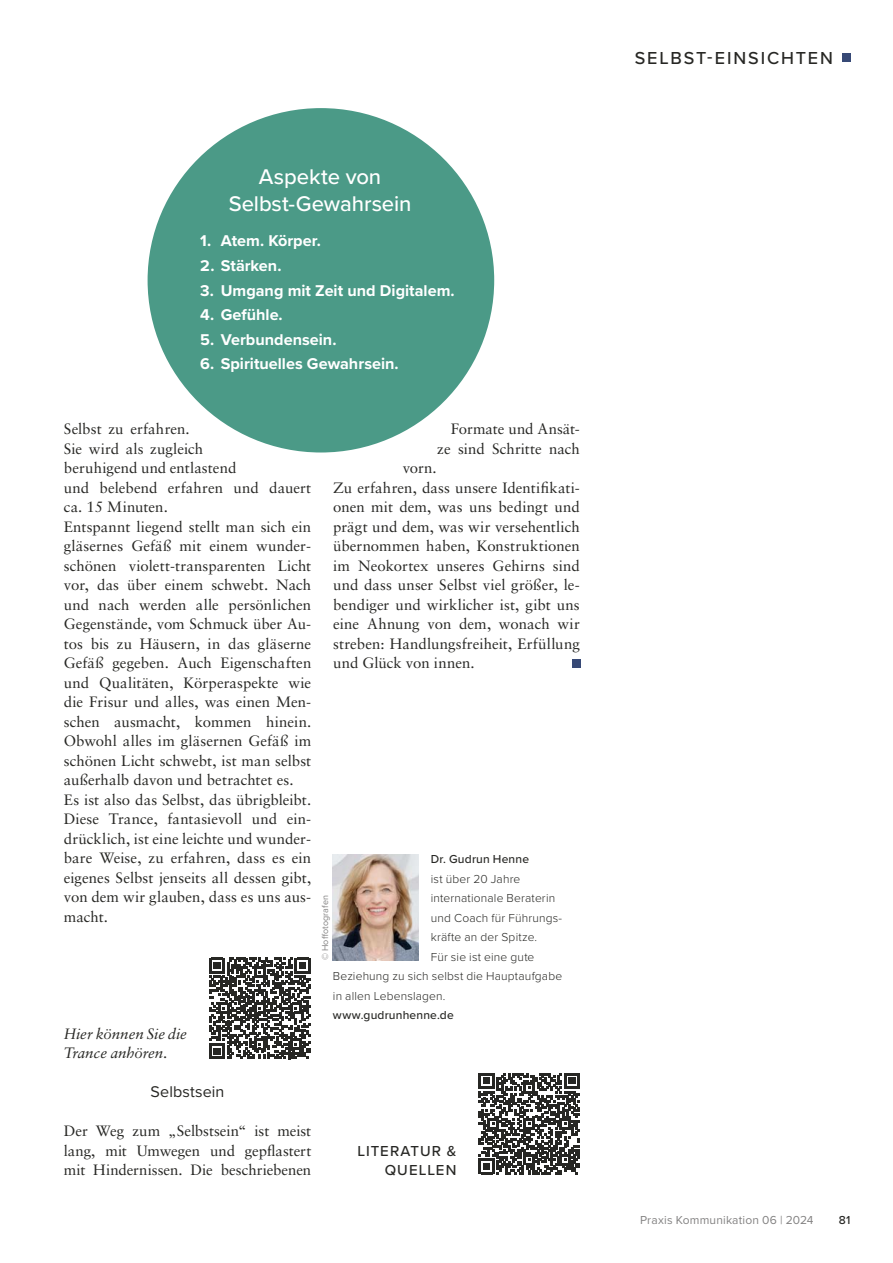
<style>
.page{position:relative;width:893px;height:1263px;background:#fff}
.page>*{position:absolute;margin:0;border:0;box-sizing:border-box;transform-origin:0 0}
.t1{font:500 22.05px/26.4px "Proxima Nova";letter-spacing:-.005em;color:#fff;text-align:center}
.t2{font:500 18px "Proxima Nova";letter-spacing:.105em;color:#272724}
.t3{font:700 16.2px "Proxima Nova";color:#fff}
.t4{font:16.2px "Proxima Nova";letter-spacing:.005em;color:#272724}
.t5{font:15px/19.5px "Sabon LT Pro";color:#272724}
.t6{font:italic 15px/19.5px "Sabon LT Pro";color:#272724}
.t7{font:500 15px/19.5px "Proxima Nova";letter-spacing:.065em;color:#272724;text-align:right}
.t8{font:300 12px "Proxima Nova";letter-spacing:.015em;color:#272724}
.t9{font:500 12px "Proxima Nova";letter-spacing:.015em;color:#272724}
.t10{font:12px "Proxima Nova";letter-spacing:.015em;color:#838282}
.t11{font:9px "Proxima Nova";letter-spacing:.015em;color:#838282}
</style>
<div class="page">
<div style="left:841px;top:53px;width:9px;height:9px;background:#374976"></div>
<div style="left:572px;top:659px;width:9px;height:9px;background:#374976"></div>
<img style="left:333px;top:854px;width:85px;height:106px">
<div style="left:148px;top:108px;width:346px;height:344px;background:#4b9a87;border-radius:50%"></div>
<svg style="left:209px;top:958px;width:102px;height:101px"></svg>
<svg style="left:479px;top:1073px;width:101px;height:101px"></svg>
<h1 class="t1" style="left:229px;top:166px;width:184px">Aspekte von<br>Selbst-Gewahrsein</h1>
<p class="t3" style="left:200px;top:235px;width:122px">1. Atem. Körper.</p>
<p class="t3" style="left:200px;top:259px;width:83px">2. Stärken.</p>
<p class="t3" style="left:200px;top:284px;width:256px">3. Umgang mit Zeit und Digitalem.</p>
<p class="t3" style="left:200px;top:308px;width:84px">4. Gefühle.</p>
<p class="t3" style="left:200px;top:333px;width:138px">5. Verbundensein.</p>
<p class="t3" style="left:200px;top:358px;width:200px">6. Spirituelles Gewahrsein.</p>
<p class="t5" style="left:64px;top:421px;width:249px">Selbst zu erfahren.<br>Sie wird als zugleich<br>beruhigend und entlastend<br>und belebend erfahren und dauert ca. 15 Minuten.<br>Entspannt liegend stellt man sich ein gläsernes Gefäß mit einem wunder&shy;schönen violett-transparenten Licht vor, das über einem schwebt. Nach und nach werden alle persönlichen<br>Gegenstände, vom Schmuck über Au&shy;tos bis zu Häusern, in das gläserne<br>Gefäß gegeben. Auch Eigenschaften und Qualitäten, Körperaspekte wie die Frisur und alles, was einen Men&shy;schen ausmacht, kommen hinein.<br>Obwohl alles im gläsernen Gefäß im schönen Licht schwebt, ist man selbst außerhalb davon und betrachtet es.<br>Es ist also das Selbst, das übrigbleibt.<br>Diese Trance, fantasievoll und ein&shy;drücklich, ist eine leichte und wunder&shy;bare Weise, zu erfahren, dass es ein eigenes Selbst jenseits all dessen gibt, von dem wir glauben, dass es uns aus&shy;macht.</p>
<p class="t6" style="left:64px;top:1024px;width:125px">Hier können Sie die<br>Trance anhören.</p>
<p class="t4" style="left:151px;top:1086px;width:75px">Selbstsein</p>
<p class="t5" style="left:64px;top:1123px;width:249px;text-align:justify">Der Weg zum „Selbstsein“ ist meist lang, mit Umwegen und gepflastert mit Hindernissen. Die beschriebenen</p>
<p class="t5" style="left:437px;top:421px;width:144px;text-align:right">Formate und Ansät&shy;ze sind Schritte nach</p>
<p class="t5" style="left:333px;top:460px;width:248px;text-indent:70px">vorn.<br>Zu erfahren, dass unsere Identifikati&shy;onen mit dem, was uns bedingt und prägt und dem, was wir versehentlich übernommen haben, Konstruktionen im Neokortex unseres Gehirns sind und dass unser Selbst viel größer, le&shy;bendiger und wirklicher ist, gibt uns eine Ahnung von dem, wonach wir streben: Handlungsfreiheit, Erfüllung und Glück von innen.</p>
<p class="t9" style="left:431px;top:855px;width:100px">Dr. Gudrun Henne</p>
<p class="t8" style="left:431px;top:874px;width:91px">ist über 20 Jahre</p>
<p class="t8" style="left:431px;top:894px;width:126px">internationale Beraterin</p>
<p class="t8" style="left:431px;top:913px;width:133px">und Coach für Führungs-</p>
<p class="t8" style="left:431px;top:933px;width:108px">kräfte an der Spitze.</p>
<p class="t8" style="left:431px;top:952px;width:105px">Für sie ist eine gute</p>
<p class="t8" style="left:333px;top:972px;width:231px">Beziehung zu sich selbst die Hauptaufgabe</p>
<p class="t8" style="left:333px;top:991px;width:114px">in allen Lebenslagen.</p>
<p class="t9" style="left:333px;top:1011px;width:122px">www.gudrunhenne.de</p>
<p class="t11" style="left:322px;top:960px;width:67px;rotate:-90deg">© Hoffotografen</p>
<p class="t7" style="left:357px;top:1143px;width:100px">LITERATUR &amp;<br>QUELLEN</p>
<p class="t2" style="left:635px;top:51px;width:200px">SELBST-EINSICHTEN</p>
<p class="t10" style="left:640px;top:1215px;width:175px">Praxis Kommunikation 06 | 2024</p>
<p class="t9" style="left:839px;top:1215px;width:13px">81</p>
</div>
